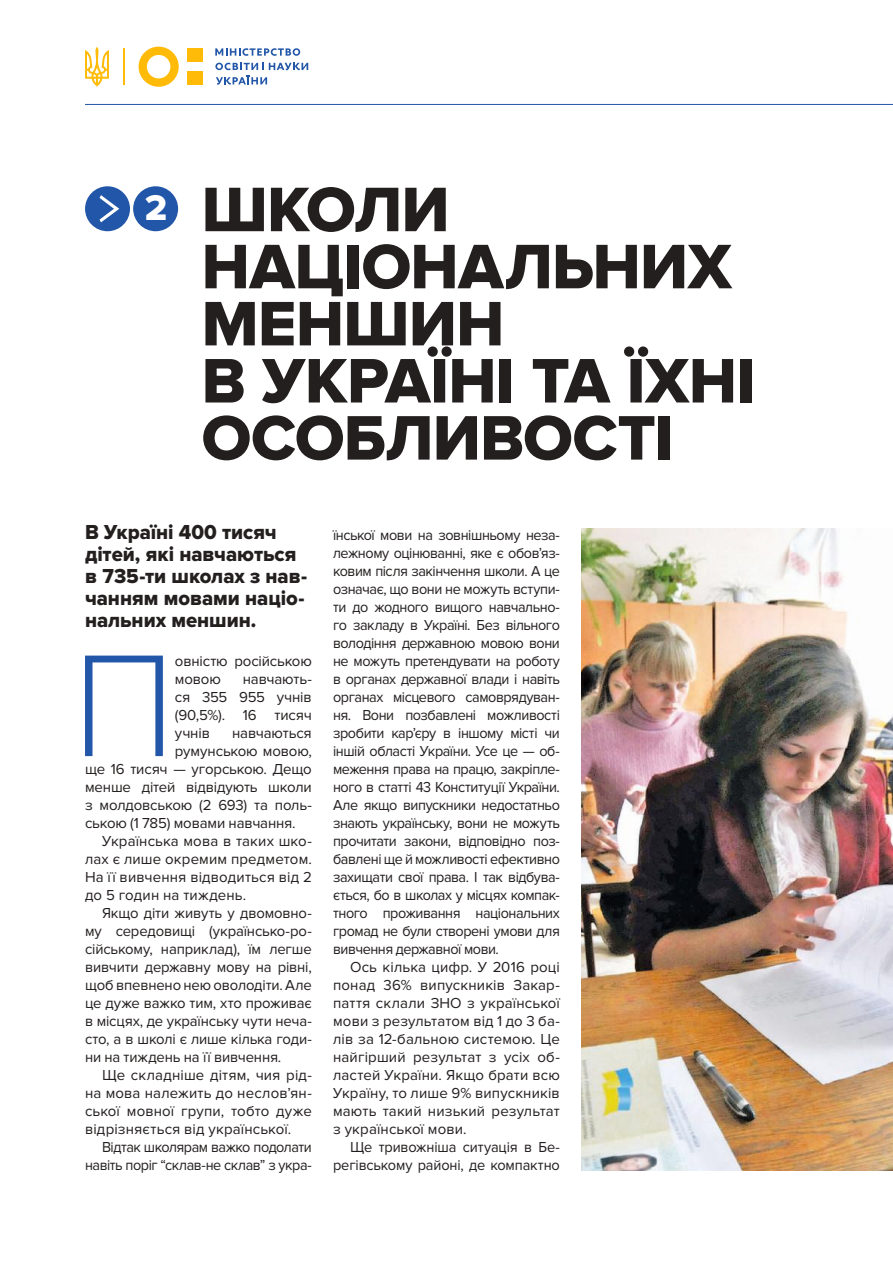
<style>
.page{position:relative;width:893px;height:1263px;background:#fff}
.page>*{position:absolute;margin:0;border:0;box-sizing:border-box;transform-origin:0 0}
.t1{font:300 143.55px "Gotham Pro";color:#2256a8}
.t2{font:65.1px/57.2px "Proxima Nova Extrabld";letter-spacing:-.015em;color:#241f1f}
.t3{font:37.05px "Proxima Nova Extrabld";color:#fff}
.t4{font:21px/22.2px "Proxima Nova Extrabld";color:#241f1f}
.t5{font:15px/18px "Proxima Nova";letter-spacing:-.01em;color:#241f1f;text-align:justify}
.t6{font:15px/18px "Proxima Nova";letter-spacing:-.01em;color:#241f1f;text-align:justify;scale:.96 1}
.t7{font:15px "Proxima Nova";letter-spacing:.01em;color:#241f1f}
.t8{font:15px "Proxima Nova";letter-spacing:-.03em;color:#241f1f;scale:.96 1}
</style>
<div class="page">
<svg style="left:139px;top:47px;width:40px;height:40px"></svg>
<div style="left:187px;top:71px;width:16px;height:14px;background:#ffbb08"></div>
<div style="left:187px;top:49px;width:16px;height:13px;background:#ffbb08"></div>
<svg style="left:215px;top:48px;width:85px;height:8px"></svg>
<svg style="left:215px;top:63px;width:93px;height:22px"></svg>
<svg style="left:85px;top:47px;width:24px;height:40px"></svg>
<hr style="left:124px;top:49px;width:1px;height:36px;background:#ffbb08">
<hr style="left:85px;top:104px;width:808px;height:1px;background:#2256a8">
<div style="left:85px;top:186px;width:45px;height:45px;background:#2256a8;border-radius:50%"></div>
<svg style="left:100px;top:195px;width:19px;height:27px"></svg>
<div style="left:133px;top:186px;width:45px;height:45px;background:#2256a8;border-radius:50%"></div>
<img style="left:581px;top:528px;width:312px;height:642px">
<h3 class="t3" style="left:145px;top:186px;width:24px">2</h3>
<h2 class="t2" style="left:202px;top:183px;width:555px">ШКОЛИ<br>НАЦІОНАЛЬНИХ<br>МЕНШИН<br>В УКРАЇНІ ТА ЇХНІ<br>ОСОБЛИВОСТІ</h2>
<h3 class="t4" style="left:85px;top:521px;width:224px">В Україні 400 тисяч дітей, які навчаються в 735-ти школах з нав&shy;чанням мовами націо&shy;нальних меншин.</h3>
<h1 class="t1" style="left:70px;top:627px;width:109px">П</h1>
<p class="t5" style="left:175px;top:652px;width:138px">овністю російською мовою</p>
<p class="t5" style="left:175px;top:670px;width:138px;text-indent:68px">навчають&shy;ся 355 955 учнів (90,5%). 16 тисяч учнів</p>
<p class="t5" style="left:232px;top:724px;width:81px">навчаються</p>
<p class="t5" style="left:175px;top:742px;width:138px">румунською мовою,</p>
<p class="t5" style="left:85px;top:760px;width:228px">ще 16 тисяч — угорською. Дещо</p>
<p class="t5" style="left:85px;top:778px;width:228px">менше дітей відвідують школи</p>
<p class="t5" style="left:85px;top:796px;width:228px">з молдовською (2 693) та поль-</p>
<p class="t5" style="left:85px;top:814px;width:212px">ською (1 785) мовами навчання.</p>
<p class="t7" style="left:102px;top:832px;width:211px">Українська мова в таких шко-</p>
<p class="t7" style="left:85px;top:850px;width:228px">лах є лише окремим предметом.</p>
<p class="t7" style="left:85px;top:868px;width:228px">На її вивчення відводиться від 2</p>
<p class="t7" style="left:85px;top:886px;width:163px">до 5 годин на тиждень.</p>
<p class="t5" style="left:102px;top:904px;width:211px">Якщо діти живуть у двомовно-</p>
<p class="t5" style="left:85px;top:922px;width:228px">му середовищі (українсько-ро-</p>
<p class="t5" style="left:85px;top:940px;width:228px">сійському, наприклад), їм легше</p>
<p class="t5" style="left:85px;top:958px;width:228px">вивчити державну мову на рівні,</p>
<p class="t5" style="left:85px;top:976px;width:228px">щоб впевнено нею оволодіти. Але</p>
<p class="t5" style="left:85px;top:994px;width:228px">це дуже важко тим, хто проживає</p>
<p class="t5" style="left:85px;top:1012px;width:228px">в місцях, де українську чути неча-</p>
<p class="t5" style="left:85px;top:1030px;width:228px">сто, а в школі є лише кілька годи-</p>
<p class="t5" style="left:85px;top:1048px;width:198px">ни на тиждень на її вивчення.</p>
<p class="t7" style="left:102px;top:1066px;width:211px">Ще складніше дітям, чия рід-</p>
<p class="t7" style="left:85px;top:1084px;width:228px">на мова належить до неслов’ян-</p>
<p class="t5" style="left:85px;top:1102px;width:228px">ської мовної групи, тобто дуже</p>
<p class="t7" style="left:85px;top:1120px;width:208px">відрізняється від української.</p>
<p class="t8" style="left:102px;top:1138px;width:220px">Відтак школярам важко подолати</p>
<p class="t8" style="left:85px;top:1156px;width:238px">навіть поріг “склав-не склав” з укра-</p>
<p class="t6" style="left:333px;top:526px;width:238px">їнської мови на зовнішньому неза&shy;лежному оцінюванні, яке є обов’яз&shy;ковим після закінчення школи. А це означає, що вони не можуть вступи&shy;ти до жодного вищого навчально&shy;го закладу в Україні. Без вільного володіння державною мовою вони не можуть претендувати на роботу в органах державної влади і навіть органах місцевого самоврядуван&shy;ня. Вони позбавлені можливості зробити кар’єру в іншому місті чи іншій області України. Усе це — об&shy;меження права на працю, закріпле&shy;ного в статті 43 Конституції України.<br>Але якщо випускники недостатньо знають українську, вони не можуть прочитати закони, відповідно поз&shy;бавлені ще й можливості ефективно захищати свої права. І так відбува&shy;ється, бо в школах у місцях компак&shy;тного проживання національних громад не були створені умови для вивчення державної мови.</p>
<p class="t5" style="left:333px;top:958px;width:228px;text-indent:17px">Ось кілька цифр. У 2016 році понад 36% випускників Закар&shy;паття склали ЗНО з української мови з результатом від 1 до 3 ба&shy;лів за 12-бальною системою. Це найгірший результат з усіх об&shy;ластей України. Якщо брати всю Україну, то лише 9% випускників мають такий низький результат з української мови.</p>
<p class="t5" style="left:333px;top:1138px;width:228px;text-align:right">Ще тривожніша ситуація в Бе&shy;регівському районі, де компактно</p>
</div>
